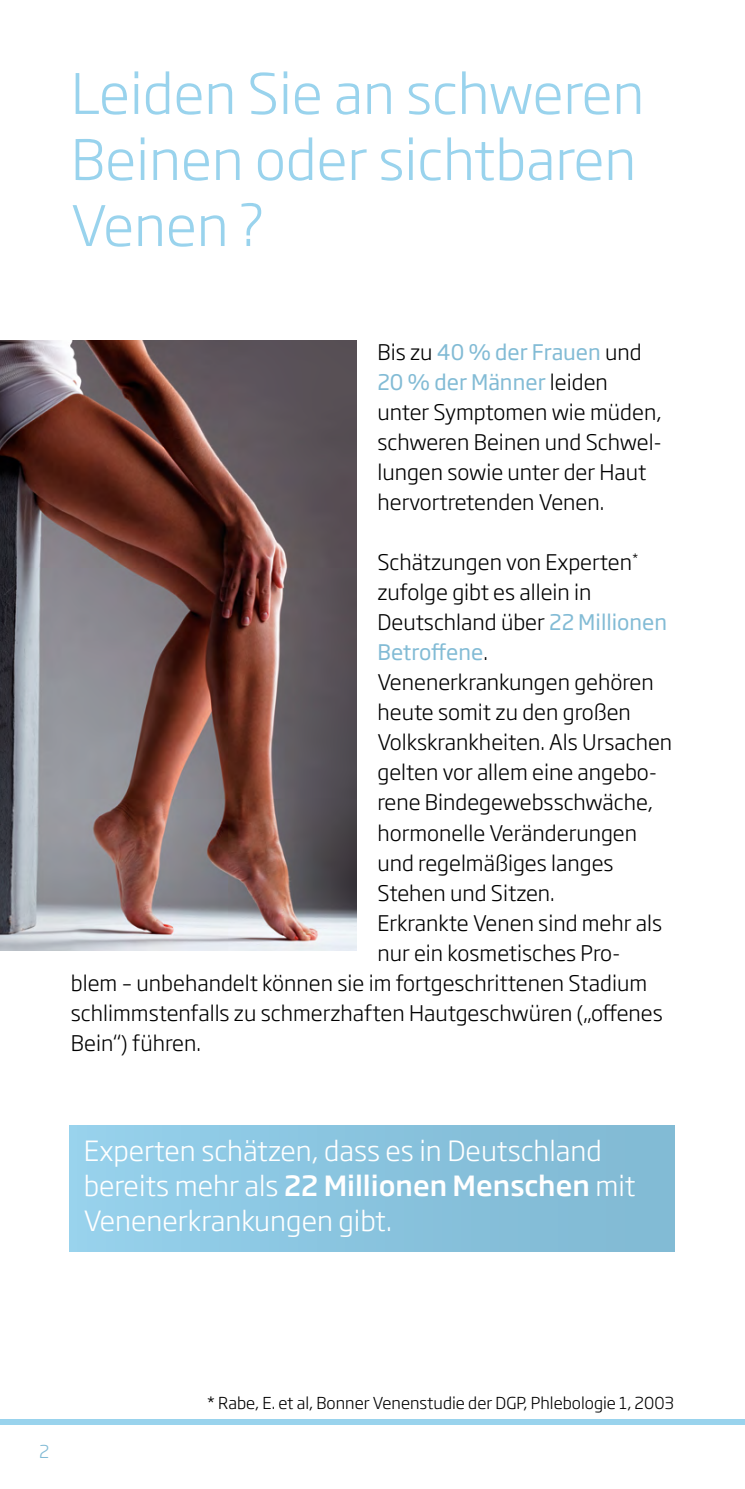
<style>
.page{position:relative;width:745px;height:1489px;background:#fff}
.page>*{position:absolute;margin:0;border:0;box-sizing:border-box;transform-origin:0 0}
.t1{font:300 55px/66px "Soho Gothic Pro";color:#99d3ed}
.t2{font:300 27.5px/35px "Soho Gothic Pro";color:#fff}
.t3{font:300 21.25px/30px "Soho Gothic Pro";color:#000}
.t4{font:21.25px "Soho Gothic Pro";color:#82bbd5}
.t5{font:300 17.5px "Soho Gothic Pro";color:#82bbd5}
.t6{font:300 16.25px "Soho Gothic Pro";color:#000}
.s1{font-weight:400;color:#82bbd5}
.s2{font-weight:300;color:#000}
.s3{font-weight:500}
</style>
<div class="page">
<div style="left:0;top:1418px;width:744px;height:6px;background:#99d3ed"></div>
<img style="left:0;top:340px;width:356px;height:610px">
<div style="left:69px;top:1125px;width:604px;height:126px;background:linear-gradient(to right,#95d1ec,#7fb8d2)"></div>
<h1 class="t1" style="left:71px;top:57px;width:574px">Leiden Sie an schweren<br>Beinen oder sichtbaren<br>Venen ?</h1>
<p class="t3" style="left:377px;top:336px;width:286px">Bis zu <span class="s1">40 % der Frauen</span> und<br><span class="s1">20 % der Männer</span> leiden unter Symptomen wie müden, schweren Beinen und Schwel&shy;lungen sowie unter der Haut hervortretenden Venen.</p>
<p class="t3" style="left:377px;top:546px;width:262px">Schätzungen von Experten<sup>*</sup></p>
<p class="t3" style="left:377px;top:576px;width:215px">zufolge gibt es allein in</p>
<p class="t3" style="left:377px;top:606px;width:291px">Deutschland über <span class="s1">22 Millionen</span></p>
<p class="t4" style="left:377px;top:636px;width:112px">Betroffene<span class="s2">.</span></p>
<p class="t3" style="left:377px;top:666px;width:278px">Venenerkrankungen gehören</p>
<p class="t3" style="left:377px;top:696px;width:255px">heute somit zu den großen</p>
<p class="t3" style="left:377px;top:726px;width:296px">Volkskrankheiten. Als Ursachen</p>
<p class="t3" style="left:377px;top:756px;width:281px">gelten vor allem eine angebo-</p>
<p class="t3" style="left:377px;top:786px;width:277px">rene Bindegewebsschwäche,</p>
<p class="t3" style="left:377px;top:816px;width:261px">hormonelle Veränderungen</p>
<p class="t3" style="left:377px;top:846px;width:237px">und regelmäßiges langes</p>
<p class="t3" style="left:377px;top:876px;width:179px">Stehen und Sitzen.</p>
<p class="t3" style="left:377px;top:906px;width:286px">Erkrankte Venen sind mehr als</p>
<p class="t3" style="left:377px;top:936px;width:241px">nur ein kosmetisches Pro-</p>
<p class="t3" style="left:71px;top:966px;width:577px">blem – unbehandelt können sie im fortgeschrittenen Stadium</p>
<p class="t3" style="left:71px;top:996px;width:593px">schlimmstenfalls zu schmerzhaften Hautgeschwüren („offenes</p>
<p class="t3" style="left:71px;top:1026px;width:131px">Bein“) führen.</p>
<p class="t2" style="left:84px;top:1131px;width:553px">Experten schätzen, dass es in Deutschland bereits mehr als <span class="s3">22 Millionen Menschen</span> mit<br>Venenerkrankungen gibt.</p>
<p class="t5" style="left:39px;top:1437px;width:12px">2</p>
<p class="t6" style="left:206px;top:1390px;width:468px">* Rabe, E. et al, Bonner Venenstudie der DGP, Phlebologie 1, 2003</p>
</div>
